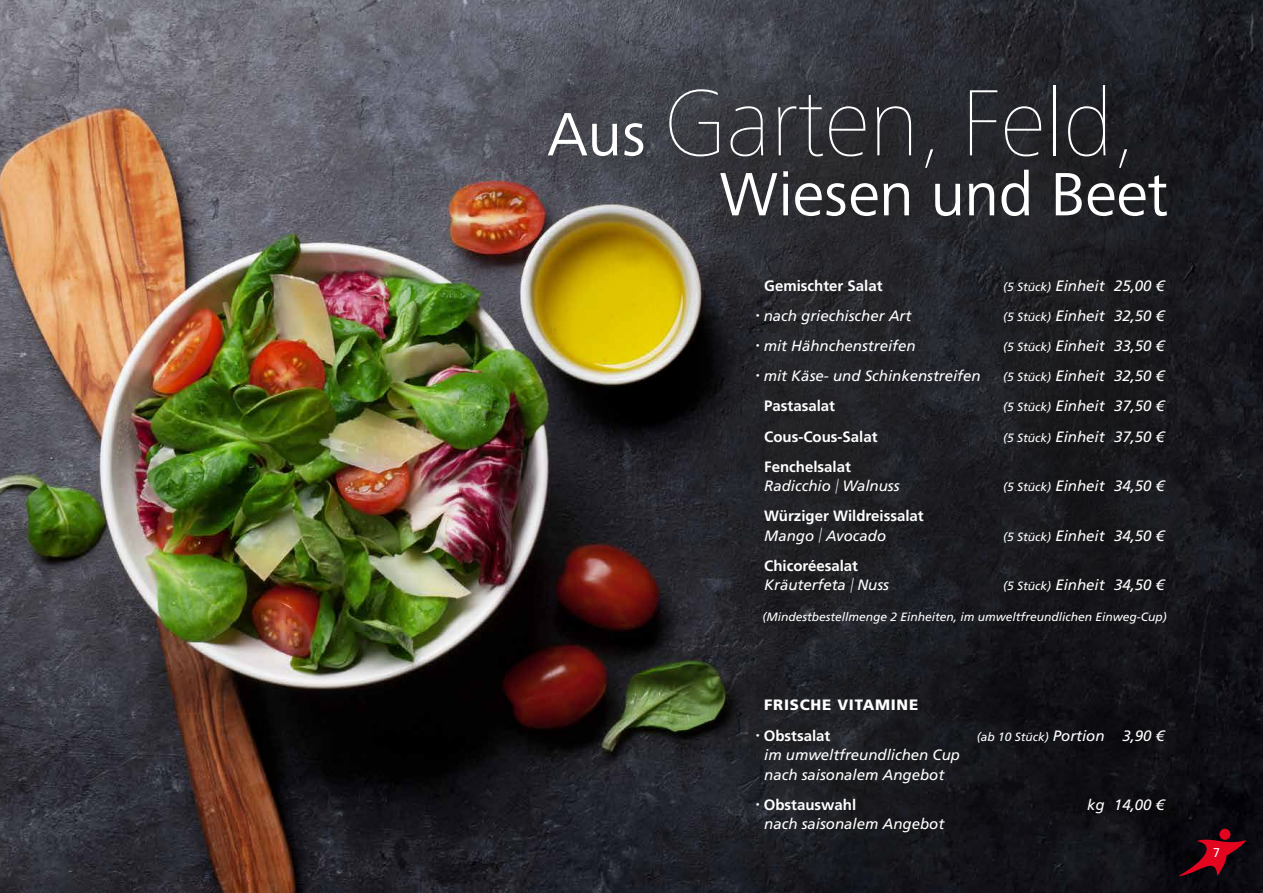
<style>
.page{position:relative;width:1263px;height:893px;background:#fff}
.page>*{position:absolute;margin:0;border:0;box-sizing:border-box;transform-origin:0 0}
.t1{font:900 97.5px "Frutiger Next Pro";color:#fff}
.t2{font:63.3px "Frutiger Next Pro";color:#fff}
.t3{font:italic 15px/19.5px "Frutiger LT Com";color:#fff}
.t4{font:700 15px/19.5px "Frutiger LT Com";color:#fff}
.t5{font:900 15px "Frutiger LT Com";letter-spacing:.05em;color:#fff}
.t6{font:12.75px "Frutiger LT Com";color:#fff}
.t7{font:italic 12px "Frutiger LT Com";color:#fff}
.s1{font-weight:400;font-size:63.3px}
.s2{font-size:12px}
.s3{font-weight:700;font-style:normal}
.s4{font-weight:300}
.s5{font-weight:400;font-style:italic}
.s6{font-weight:300;font-style:italic}
</style>
<div class="page">
<img style="left:0;top:0;width:437px;height:893px">
<div style="left:437px;top:0;width:826px;height:893px;background:#1d1d1b;opacity:.5"></div>
<svg style="left:1179px;top:829px;width:67px;height:47px;background:#4c0713"></svg>
<h1 class="t1" style="left:547px;top:67px;width:591px"><span class="s1">Aus</span> Garten, Feld,</h1>
<h2 class="t2" style="left:719px;top:158px;width:450px">Wiesen und Beet</h2>
<p class="t4" style="left:764px;top:276px;width:120px">Gemischter Salat</p>
<p class="t3" style="left:1003px;top:276px;width:162px"><span class="s2">(5 Stück)</span> Einheit 25,00 €</p>
<p class="t3" style="left:756px;top:306px;width:157px"><sup>•</sup> nach griechischer Art</p>
<p class="t3" style="left:1003px;top:306px;width:162px"><span class="s2">(5 Stück)</span> Einheit 32,50 €</p>
<p class="t3" style="left:756px;top:336px;width:161px"><sup>•</sup> mit Hähnchenstreifen</p>
<p class="t3" style="left:1003px;top:336px;width:162px"><span class="s2">(5 Stück)</span> Einheit 33,50 €</p>
<p class="t3" style="left:756px;top:366px;width:226px"><sup>•</sup> mit Käse- und Schinkenstreifen</p>
<p class="t3" style="left:1003px;top:366px;width:162px"><span class="s2">(5 Stück)</span> Einheit 32,50 €</p>
<p class="t4" style="left:764px;top:396px;width:72px">Pastasalat</p>
<p class="t3" style="left:1003px;top:396px;width:162px"><span class="s2">(5 Stück)</span> Einheit 37,50 €</p>
<p class="t4" style="left:764px;top:427px;width:115px">Cous-Cous-Salat</p>
<p class="t3" style="left:1003px;top:427px;width:162px"><span class="s2">(5 Stück)</span> Einheit 37,50 €</p>
<p class="t3" style="left:764px;top:457px;width:137px"><span class="s3">Fenchelsalat<br></span>Radicchio <span class="s4">|</span> Walnuss</p>
<p class="t3" style="left:1003px;top:476px;width:162px"><span class="s2">(5 Stück)</span> Einheit 34,50 €</p>
<p class="t4" style="left:764px;top:506px;width:161px">Würziger Wildreissalat<br><span class="s5">Mango</span> <span class="s6">|</span> <span class="s5">Avocado</span></p>
<p class="t3" style="left:1003px;top:526px;width:162px"><span class="s2">(5 Stück)</span> Einheit 34,50 €</p>
<p class="t3" style="left:764px;top:556px;width:126px"><span class="s3">Chicoréesalat<br></span>Kräuterfeta <span class="s4">|</span> Nuss</p>
<p class="t3" style="left:1003px;top:575px;width:162px"><span class="s2">(5 Stück)</span> Einheit 34,50 €</p>
<p class="t7" style="left:762px;top:609px;width:406px">(Mindestbestellmenge 2 Einheiten, im umweltfreundlichen Einweg-Cup)</p>
<p class="t5" style="left:764px;top:696px;width:155px">FRISCHE VITAMINE</p>
<p class="t4" style="left:756px;top:726px;width:76px"><sup>•</sup> Obstsalat</p>
<p class="t3" style="left:977px;top:726px;width:189px"><span class="s2">(ab 10 Stück)</span> Portion 3,90 €</p>
<p class="t3" style="left:764px;top:745px;width:197px">im umweltfreundlichen Cup nach saisonalem Angebot</p>
<p class="t4" style="left:756px;top:795px;width:102px"><sup>•</sup> Obstauswahl</p>
<p class="t3" style="left:1087px;top:795px;width:79px">kg 14,00 €</p>
<p class="t3" style="left:764px;top:814px;width:182px">nach saisonalem Angebot</p>
<p class="t6" style="left:1213px;top:845px;width:8px">7</p>
</div>
